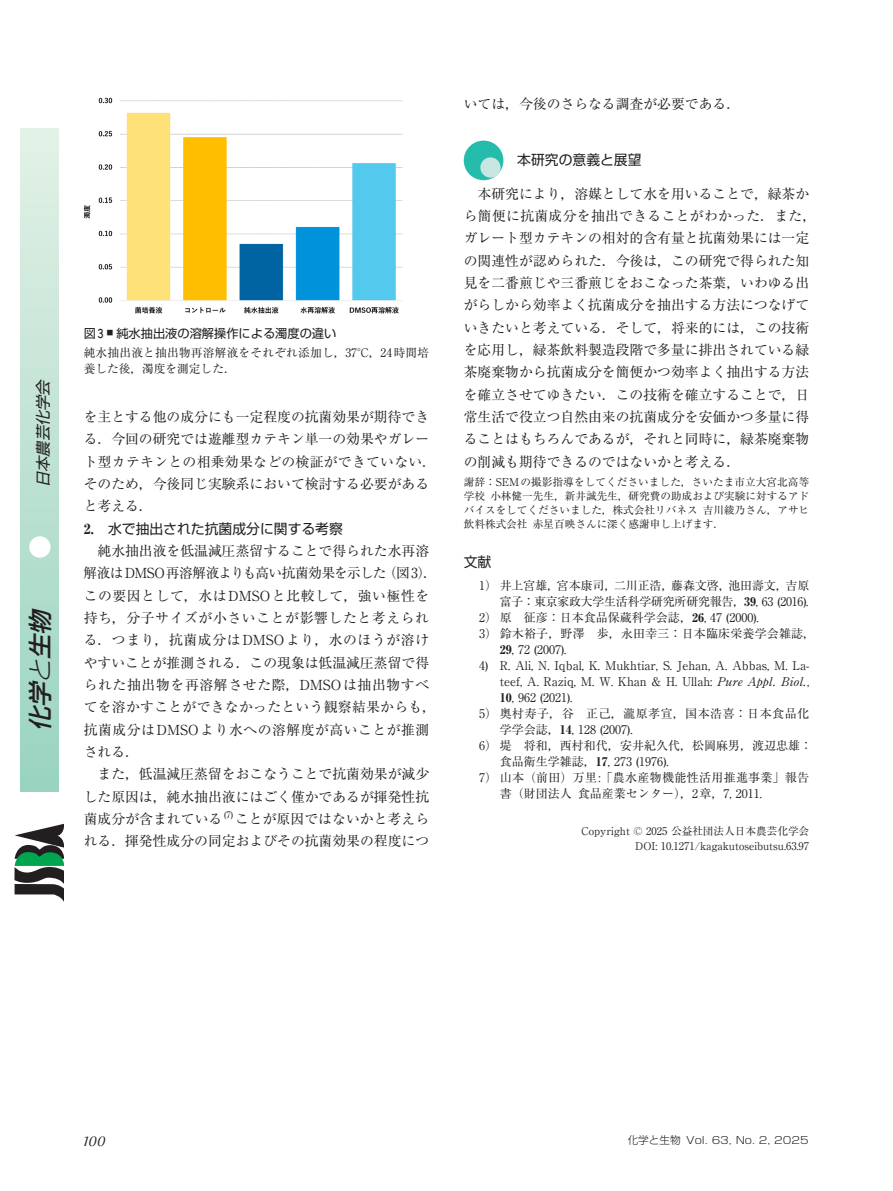
<style>
.page{position:relative;width:893px;height:1191px;background:#fff}
.page>*{position:absolute;margin:0;border:0;box-sizing:border-box;transform-origin:0 0}
.t1{font:italic 500 24px "Shin Go Pr 6";color:#231f20}
.t2{font:500 24px "Shin Go Pr 6";color:#fff}
.t3{font:italic 15.15px "Shin Go Pr 6";color:#231f20}
.t4{font:13.8px/22.4px "Ryumin Pr 6";color:#231f20}
.t5{font:13.8px/22.4px "Ryumin Pr 6";letter-spacing:.02em;color:#231f20}
.t6{font:13.8px "Shin Go Pr 6";color:#231f20}
.t7{font:italic 13.8px "Optima Nova LT Pro";color:#231f20}
.t8{font:12.15px "Shin Go Pr 6";color:#231f20}
.t9{font:12px "Ryumin Pr 6";color:#231f20}
.t10{font:12px "Ryumin Pr 6";letter-spacing:.025em;color:#231f20}
.t11{font:12px "Ryumin Pr 6";letter-spacing:.04em;color:#231f20}
.t12{font:11.7px/15.9px "Ryumin Pr 6";letter-spacing:.02em;color:#231f20}
.t13{font:10.65px/13.8px "Ryumin Pr 6";color:#231f20;text-align:justify}
.t14{font:300 10.05px "Shin Go Pr 6";color:#231f20;scale:1.13 1}
.s1{font-weight:300}
.s2{font-family:"MO Suuji HB J Fn";font-size:12.9px}
.s3{font-family:"Koz Min Pro"}
.s4{font-family:"Ryumin Pr 6";font-weight:800}
.s5{font-family:"Ryumin Pr 6 N"}
.s6{font-weight:800}
.s7{font-size:10.65px}
</style>
<div class="page">
<div style="left:464px;top:141px;width:39px;height:39px;background:#25bcac;border-radius:50%"></div>
<div style="left:480px;top:157px;width:21px;height:21px;background:#c7e6e2;border-radius:50%"></div>
<img style="left:84px;top:97px;width:319px;height:217px">
<div style="left:20px;top:128px;width:38px;height:663px;background:linear-gradient(to bottom,#e3f1e6,#99d3c0)"></div>
<svg style="left:14px;top:823px;width:50px;height:78px"></svg>
<p class="t3" style="left:30px;top:487px;width:113px;rotate:-90deg">日本農芸化学会</p>
<h1 class="t2" style="left:20px;top:559px;width:25px;rotate:-90deg">●</h1>
<h1 class="t1" style="left:20px;top:731px;width:154px;rotate:-90deg">化学<span class="s1">と</span>生物　</h1>
<p class="t8" style="left:84px;top:323px;width:254px">図<span class="s2">3</span> <sup>■</sup> 純水抽出液の溶解操作による濁度の違い</p>
<p class="t12" style="left:84px;top:344px;width:347px">純水抽出液と抽出物再溶解液をそれぞれ添加し<span class="s3">，</span>37<span class="s1">°</span>C<span class="s3">，</span>24時間培養した後<span class="s3">，</span>濁度を測定した<span class="s3">．</span></p>
<p class="t4" style="left:84px;top:405px;width:354px">を主とする他の成分にも一定程度の抗菌効果が期待できる<span class="s3">．</span>今回の研究では遊離型カテキン単一の効果やガレート型カテキンとの相乗効果などの検証ができていない<span class="s3">．</span>そのため<span class="s3">，</span>今後同じ実験系において検討する必要があると考える<span class="s3">．</span></p>
<p class="t6" style="left:84px;top:517px;width:261px"><span class="s4">2.</span>　水で抽出された抗菌成分に関する考察</p>
<p class="t5" style="left:84px;top:539px;width:355px;text-indent:14px">純水抽出液を低温減圧蒸留することで得られた水再溶解液はDMSO再溶解液よりも高い抗菌効果を示した（図3）<span class="s3">．</span>この要因として<span class="s3">，</span>水はDMSOと比較して<span class="s3">，</span>強い極性を持ち<span class="s3">，</span>分子サイズが小さいことが影響したと考えられる<span class="s3">．</span>つまり<span class="s3">，</span>抗菌成分はDMSOより<span class="s3">，</span>水のほうが溶けやすいことが推測される<span class="s3">．</span>この現象は低温減圧蒸留で得られた抽出物を再溶解させた際<span class="s3">，</span>DMSOは抽出物すべてを溶かすことができなかったという観察結果からも<span class="s3">，</span>抗菌成分はDMSOより水への溶解度が高いことが推測される<span class="s3">．</span></p>
<p class="t4" style="left:84px;top:762px;width:347px;text-align:justify;text-indent:14px">また<span class="s3">，</span>低温減圧蒸留をおこなうことで抗菌効果が減少した原因は<span class="s3">，</span>純水抽出液にはごく<span class="s5">僅</span>かであるが揮発性抗菌成分が含まれている <sup>(7)</sup> ことが原因ではないかと考えられる<span class="s3">．</span>揮発性成分の同定およびその抗菌効果の程度につ</p>
<p class="t4" style="left:464px;top:92px;width:278px">いては<span class="s3">，</span>今後のさらなる調査が必要である<span class="s3">．</span></p>
<p class="t6" style="left:517px;top:149px;width:126px">本研究の意義と展望</p>
<p class="t4" style="left:464px;top:182px;width:354px;text-indent:14px">本研究により<span class="s3">，</span>溶媒として水を用いることで<span class="s3">，</span>緑茶から簡便に抗菌成分を抽出できることがわかった<span class="s3">．</span>また<span class="s3">，</span>ガレート型カテキンの相対的含有量と抗菌効果には一定の関連性が認められた<span class="s3">．</span>今後は<span class="s3">，</span>この研究で得られた知見を二番<span class="s5">煎</span>じや三番<span class="s5">煎</span>じをおこなった茶葉<span class="s3">，</span>いわゆる出がらしから効率よく抗菌成分を抽出する方法につなげていきたいと考えている<span class="s3">．</span>そして<span class="s3">，</span>将来的には<span class="s3">，</span>この技術を応用し<span class="s3">，</span>緑茶飲料製造段階で多量に排出されている緑茶廃棄物から抗菌成分を簡便かつ効率よく抽出する方法を確立させてゆきたい<span class="s3">．</span>この技術を確立することで<span class="s3">，</span>日常生活で役立つ自然由来の抗菌成分を安価かつ多量に得ることはもちろんであるが<span class="s3">，</span>それと同時に<span class="s3">，</span>緑茶廃棄物の削減も期待できるのではないかと考える<span class="s3">．</span></p>
<p class="t13" style="left:464px;top:475px;width:347px">謝辞<span class="s3">：</span>SEMの撮影指導をしてくださいました<span class="s3">，</span>さいたま市立大宮北高等学校 小林健一先生<span class="s3">，</span>新井誠先生<span class="s3">，</span>研究費の助成および実験に対するアドバイスをしてくださいました<span class="s3">，</span>株式会社リバネス 吉川綾乃さん<span class="s3">，</span>アサヒ飲料株式会社 赤星百映さんに深く感謝申し上げます<span class="s3">．</span></p>
<p class="t6" style="left:464px;top:550px;width:29px">文献</p>
<p class="t9" style="left:479px;top:575px;width:332px">1） 井上宮雄<span class="s3">，</span>宮本康司<span class="s3">，</span>二川正浩<span class="s3">，</span>藤森文啓<span class="s3">，</span>池田壽文<span class="s3">，</span>吉原</p>
<p class="t9" style="left:500px;top:591px;width:310px">富子<span class="s3">：</span>東京家政大学生活科学研究所研究報告<span class="s3">，</span><span class="s6">39</span>, 63 (2016).</p>
<p class="t9" style="left:479px;top:607px;width:281px">2） 原　征彦<span class="s3">：</span>日本食品保蔵科学会誌<span class="s3">，</span><span class="s6">26</span>, 47 (2000).</p>
<p class="t9" style="left:479px;top:623px;width:338px">3） 鈴木裕子<span class="s3">，</span>野澤　歩<span class="s3">，</span>永田幸三<span class="s3">：</span>日本臨床栄養学会雑誌<span class="s3">，</span></p>
<p class="t9" style="left:500px;top:639px;width:68px"><span class="s6">29</span>, 72 (2007).</p>
<p class="t9" style="left:479px;top:655px;width:332px">4) R. Ali, N. Iqbal, K. Mukhtiar, S. Jehan, A. Abbas, M. La-</p>
<p class="t9" style="left:500px;top:671px;width:311px">teef, A. Raziq, M. W. Khan &amp; H. Ullah: Pure Appl. Biol.,</p>
<p class="t9" style="left:500px;top:687px;width:74px"><span class="s6">10</span>, 962 (2021).</p>
<p class="t11" style="left:479px;top:703px;width:332px">5） 奥村寿子<span class="s3">，</span>谷　正己<span class="s3">，</span>瀧原孝宣<span class="s3">，</span>国本浩喜<span class="s3">：</span>日本食品化</p>
<p class="t9" style="left:500px;top:720px;width:134px">学学会誌<span class="s3">，</span><span class="s6">14</span>, 128 (2007).</p>
<p class="t9" style="left:479px;top:736px;width:335px">6） 堤　将和<span class="s3">，</span>西村和代<span class="s3">，</span>安井紀久代<span class="s3">，</span>松岡麻男<span class="s3">，</span>渡辺忠雄<span class="s3">：</span></p>
<p class="t9" style="left:500px;top:752px;width:170px">食品衛生学雑誌<span class="s3">，</span><span class="s6">17</span>, 273 (1976).</p>
<p class="t10" style="left:479px;top:768px;width:331px">7） 山本（前田）万里:「農水産物機能性活用推進事業」報告</p>
<p class="t9" style="left:500px;top:784px;width:264px">書（財団法人 食品産業センター）<span class="s3">，</span>2章<span class="s3">，</span>7, 2011.</p>
<p class="t13" style="left:581px;top:822px;width:229px;line-height:15.9px;text-align:right">Copyright © 2025 公益社団法人日本農芸化学会<br>DOI: 10.1271/kagakutoseibutsu.63.97</p>
<p class="t7" style="left:83px;top:1132px;width:24px">100</p>
<p class="t14" style="left:628px;top:1131px;width:162px"><span class="s7">化学と生物</span> Vol. 63, No. 2, 2025</p>
</div>
